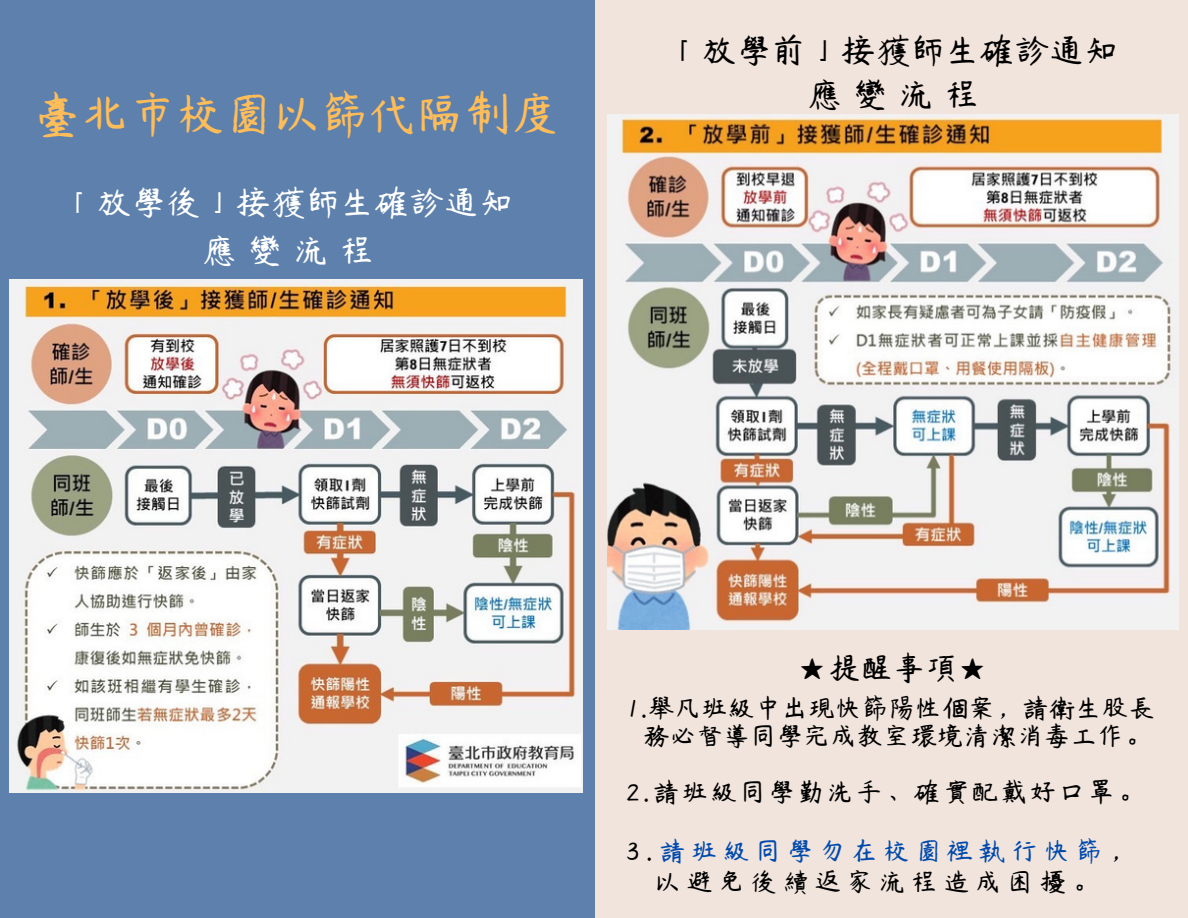
<style>
.page{position:relative;width:1188px;height:918px;background:#f1e4dc}
.page>*{position:absolute;margin:0;border:0;box-sizing:border-box;transform-origin:0 0}
.t1{font:45.75px "YRDZSTJF";letter-spacing:.05em;color:#ffbd59}
.t2{font:32.55px/48.3px "YRDZSTJF";letter-spacing:.07em;color:#fff;text-align:center}
.t3{font:32.55px/43.8px "YRDZSTJF";letter-spacing:.07em;color:#000;text-align:center}
.t4{font:30px "YRDZSTJF";color:#000}
.t5{font:25.05px/28.2px "YRDZSTJF";letter-spacing:.07em;color:#000;text-align:center}
.t6{font:25.05px/31.5px "YRDZSTJF";letter-spacing:.285em;color:#000;text-align:center}
.t7{font:25.05px "YRDZSTJF";letter-spacing:.165em;color:#000}
.s1{color:#004aad}
</style>
<div class="page">
<div style="left:0;top:0;width:594px;height:918px;background:#5d80ad"></div>
<img style="left:607px;top:115px;width:572px;height:515px">
<img style="left:10px;top:280px;width:572px;height:513px">
<h1 class="t1" style="left:34px;top:90px;width:526px">臺北市校園以篩代隔制度</h1>
<p class="t2" style="left:63px;top:178px;width:451px">「放學後」接獲師生確診通知應變流程</p>
<p class="t3" style="left:668px;top:29px;width:451px">「放學前」接獲師生確診通知應變流程</p>
<p class="t4" style="left:798px;top:652px;width:192px">★提醒事項★</p>
<p class="t5" style="left:627px;top:694px;width:529px">1.舉凡班級中出現快篩陽性個案，請衛生股長務必督導同學完成教室環境清潔消毒工作。</p>
<p class="t7" style="left:627px;top:779px;width:518px">2.請班級同學勤洗手、確實配戴好口罩。</p>
<p class="t6" style="left:627px;top:835px;width:508px">3.<span class="s1">請班級同學勿在校園裡執行快篩</span>，以避免後續返家流程造成困擾。</p>
</div>
